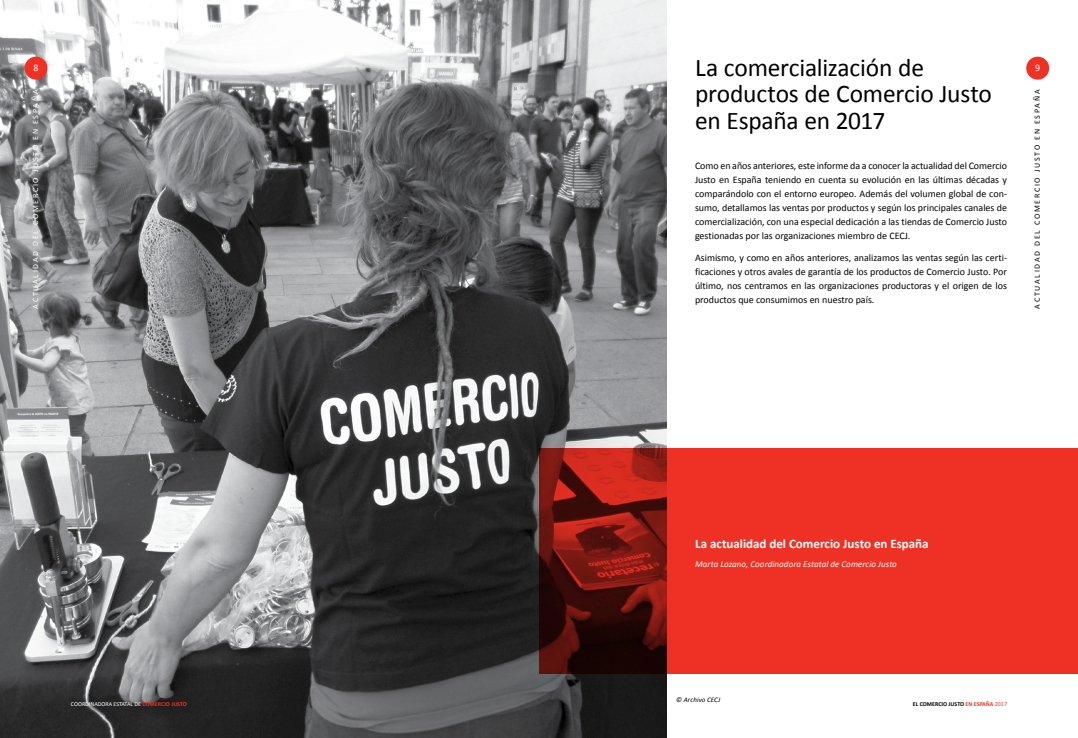
<style>
.page{position:relative;width:1078px;height:738px;background:#fff}
.page>*{position:absolute;margin:0;border:0;box-sizing:border-box;transform-origin:0 0}
.t1{font:25.4px/26.5px "Calibri";letter-spacing:-.01em;color:#000}
.t2{font:700 13px "Calibri";letter-spacing:-.005em;color:#fff}
.t3{font:10px/14px "Calibri";color:#000;text-align:justify}
.t4{font:10px "Calibri";color:#fff}
.t5{font:italic 9px "Calibri";letter-spacing:.005em;color:#fff}
.t6{font:8px "Calibri";letter-spacing:.205em;color:#fff}
.t7{font:8px "Calibri";letter-spacing:.205em;color:#000}
.t8{font:italic 7px "Calibri";letter-spacing:.015em;color:#000}
.t9{font:6px "Calibri";color:#fff}
.t10{font:700 6px "Calibri";color:#000}
.t11{font:700 6px "Calibri";color:#ee3124}
.s1{color:#000}
.s2{font-weight:700;color:#ee3124}
.s3{color:#ee3124}
.s4{font-weight:400;color:#ee3124}
</style>
<div class="page">
<img style="left:0;top:0;width:666px;height:737px">
<div style="left:25px;top:57px;width:22px;height:23px;background:#ee3124;border-radius:50%"></div>
<div style="left:1025px;top:57px;width:23px;height:23px;background:#ee3124;border-radius:50%"></div>
<svg style="left:539px;top:448px;width:538px;height:225px;background:#ce2a1f"></svg>
<h1 class="t1" style="left:694px;top:54px;width:298px">La comercialización de productos de Comercio Justo en España en 2017</h1>
<p class="t4" style="left:33px;top:61px;width:7px">8</p>
<p class="t4" style="left:1034px;top:61px;width:7px">9</p>
<p class="t6" style="left:31px;top:308px;width:220px;rotate:-90deg">ACTUALIDAD D EL COMERCIO JUSTO EN ESPAÑA</p>
<p class="t7" style="left:1031px;top:308px;width:220px;rotate:-90deg">ACTUALIDAD D EL COMERCIO JUSTO EN ESPAÑA</p>
<p class="t3" style="left:694px;top:158px;width:313px">Como en años anteriores, este informe da a conocer la actualidad del Comercio Justo en España teniendo en cuenta su evolución en las últimas décadas y comparándolo con el entorno europeo. Además del volumen global de con&shy;sumo, detallamos las ventas por productos y según los principales canales de comercialización, con una especial dedicación a las tiendas de Comercio Justo gestionadas por las organizaciones miembro de CECJ.</p>
<p class="t3" style="left:694px;top:251px;width:313px">Asimismo, y como en años anteriores, analizamos las ventas según las certi&shy;ficaciones y otros avales de garantía de los productos de Comercio Justo. Por último, nos centramos en las organizaciones productoras y el origen de los productos que consumimos en nuestro país.</p>
<h2 class="t2" style="left:694px;top:534px;width:235px">La actualidad del Comercio Justo en España</h2>
<p class="t5" style="left:694px;top:557px;width:203px">Marta Lozano, Coordinadora Estatal de Comercio Justo</p>
<p class="t8" style="left:676px;top:694px;width:46px">© Archivo CECJ</p>
<p class="t9" style="left:71px;top:700px;width:117px">COORDINADORA<span class="s1">OORDINADORA TATA</span>L DE <span class="s2">COM ERCIO JUSTO</span></p>
<p class="t11" style="left:150px;top:700px;width:7px">M</p>
<p class="t10" style="left:912px;top:700px;width:96px">EL COMERCIO JUSTO <span class="s3">EN ESPAÑA</span> <span class="s4">2017</span></p>
<p class="t9" style="left:114px;top:700px;width:7px">ESTATA</p>
</div>
